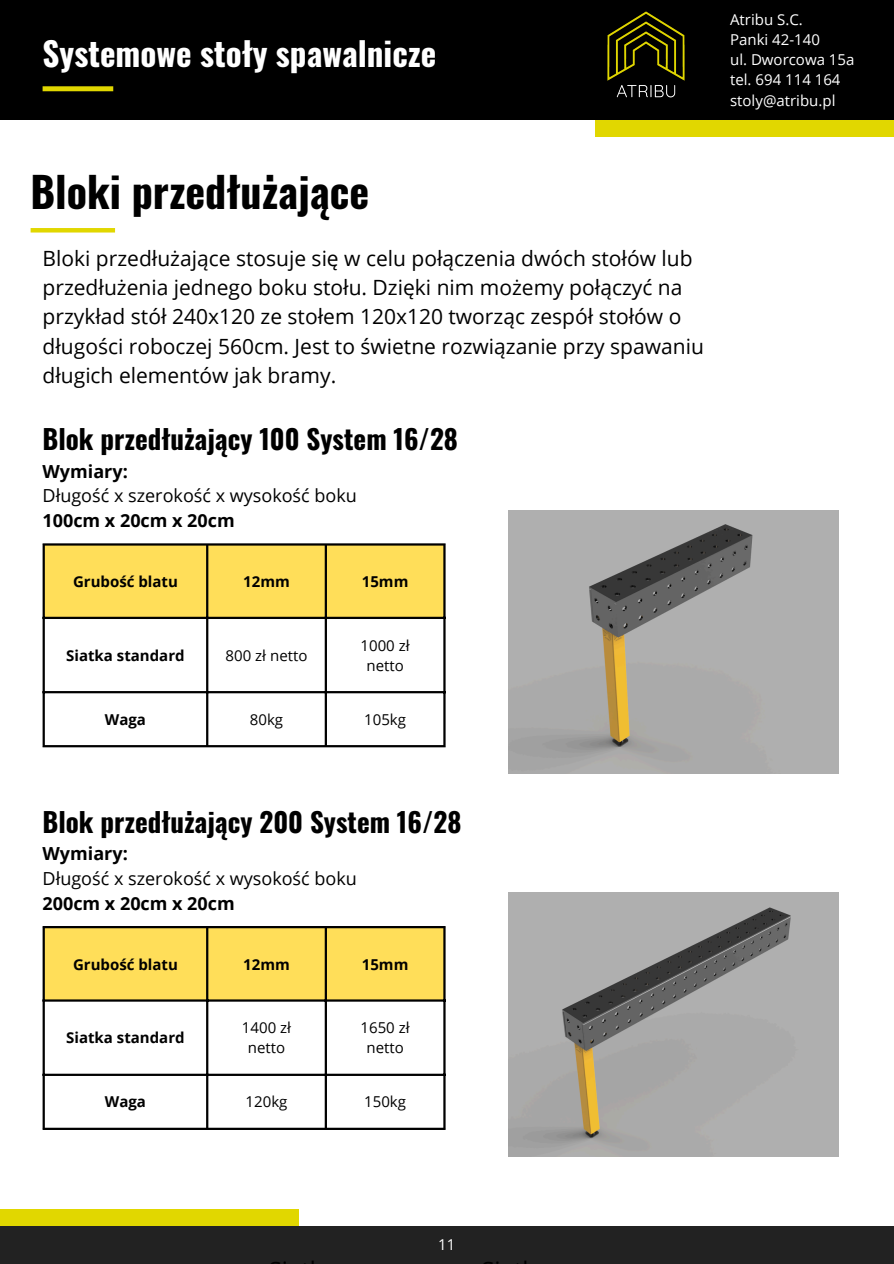
<style>
.page{position:relative;width:894px;height:1264px;background:#fff}
.page>*{position:absolute;margin:0;border:0;box-sizing:border-box;transform-origin:0 0}
.t1{font:700 42px "Oswald";color:#000}
.t2{font:700 33px "Oswald";color:#fff}
.t3{font:700 27px "Oswald";color:#000}
.t4{font:21px/29.2px "Open Sans";color:#000}
.t5{font:18px/24.8px "Open Sans";color:#000}
.t6{font:700 18px "Open Sans";color:#000}
.t7{font:700 15px "Open Sans";color:#000}
.t8{font:15px "Open Sans";color:#fff}
.t9{font:15px/20.2px "Open Sans";color:#000;text-align:center}
.s1{font-weight:700}
</style>
<div class="page">
<div style="left:595px;top:119px;width:298px;height:17px;background:#e1d700"></div>
<div style="left:0;top:0;width:893px;height:119px;background:#000"></div>
<img style="left:607px;top:11px;width:78px;height:87px">
<div style="left:43px;top:86px;width:70px;height:5px;background:#e1d700"></div>
<div style="left:0;top:1225px;width:893px;height:38px;background:#222"></div>
<div style="left:0;top:1208px;width:298px;height:17px;background:#e1d700"></div>
<div style="left:45px;top:545px;width:398px;height:71px;background:#ffde59"></div>
<hr style="left:43px;top:545px;width:2px;height:200px;background:#000">
<hr style="left:206px;top:545px;width:2px;height:200px;background:#000">
<hr style="left:324px;top:545px;width:3px;height:200px;background:#000">
<hr style="left:443px;top:545px;width:2px;height:200px;background:#000">
<hr style="left:43px;top:543px;width:402px;height:2px;background:#000">
<hr style="left:43px;top:616px;width:402px;height:3px;background:#000">
<hr style="left:43px;top:691px;width:402px;height:2px;background:#000">
<hr style="left:43px;top:745px;width:402px;height:2px;background:#000">
<img style="left:508px;top:510px;width:330px;height:263px">
<hr style="left:31px;top:228px;width:84px;height:4px;background:#e1d700">
<div style="left:45px;top:928px;width:398px;height:71px;background:#ffde59"></div>
<hr style="left:43px;top:928px;width:2px;height:199px;background:#000">
<hr style="left:206px;top:928px;width:2px;height:199px;background:#000">
<hr style="left:324px;top:928px;width:3px;height:199px;background:#000">
<hr style="left:443px;top:928px;width:2px;height:199px;background:#000">
<hr style="left:43px;top:926px;width:402px;height:2px;background:#000">
<hr style="left:43px;top:999px;width:402px;height:2px;background:#000">
<hr style="left:43px;top:1073px;width:402px;height:2px;background:#000">
<hr style="left:43px;top:1127px;width:402px;height:2px;background:#000">
<img style="left:508px;top:892px;width:330px;height:264px">
<p class="t2" style="left:43px;top:28px;width:395px">Systemowe stoły spawalnicze</p>
<h3 class="t1" style="left:31px;top:158px;width:340px">Bloki przedłużające</h3>
<p class="t4" style="left:43px;top:243px;width:662px">Bloki przedłużające stosuje się w celu połączenia dwóch stołów lub przedłużenia jednego boku stołu. Dzięki nim możemy połączyć na przykład stół 240x120 ze stołem 120x120 tworząc zespół stołów o długości roboczej 560cm. Jest to świetne rozwiązanie przy spawaniu długich elementów jak bramy.</p>
<p class="t3" style="left:43px;top:418px;width:417px">Blok przedłużający 100 System 16/28</p>
<p class="t5" style="left:43px;top:458px;width:316px"><span class="s1">Wymiary:<br></span>Długość x szerokość x wysokość boku</p>
<p class="t6" style="left:43px;top:508px;width:194px">100cm x 20cm x 20cm</p>
<p class="t7" style="left:73px;top:571px;width:106px">Grubość blatu</p>
<p class="t7" style="left:243px;top:571px;width:48px">12mm</p>
<p class="t7" style="left:362px;top:571px;width:48px">15mm</p>
<p class="t7" style="left:66px;top:644px;width:120px">Siatka standard</p>
<h1 class="t9" style="left:225px;top:644px;width:83px">800 zł netto</h1>
<h5 class="t9" style="left:360px;top:634px;width:51px">1000 zł netto</h5>
<h3 class="t7" style="left:105px;top:708px;width:43px">Waga</h3>
<p class="t9" style="left:250px;top:709px;width:35px">80kg</p>
<p class="t9" style="left:364px;top:709px;width:43px">105kg</p>
<p class="t8" style="left:730px;top:9px;width:74px">Atribu S.C.</p>
<p class="t8" style="left:730px;top:29px;width:91px">Panki 42-140</p>
<p class="t8" style="left:730px;top:49px;width:126px">ul. Dworcowa 15a</p>
<p class="t8" style="left:730px;top:69px;width:112px">tel. 694 114 164</p>
<p class="t8" style="left:730px;top:90px;width:107px">stoly@atribu.pl</p>
<p class="t3" style="left:43px;top:800px;width:420px">Blok przedłużający 200 System 16/28</p>
<p class="t6" style="left:43px;top:841px;width:87px">Wymiary:</p>
<p class="t5" style="left:43px;top:865px;width:316px">Długość x szerokość x wysokość boku</p>
<p class="t6" style="left:43px;top:890px;width:194px">200cm x 20cm x 20cm</p>
<p class="t7" style="left:73px;top:953px;width:106px">Grubość blatu</p>
<p class="t7" style="left:243px;top:953px;width:48px">12mm</p>
<p class="t7" style="left:362px;top:953px;width:48px">15mm</p>
<p class="t7" style="left:66px;top:1027px;width:120px">Siatka standard</p>
<p class="t9" style="left:242px;top:1017px;width:51px">1400 zł netto</p>
<p class="t9" style="left:360px;top:1017px;width:51px">1650 zł netto</p>
<p class="t7" style="left:105px;top:1091px;width:43px">Waga</p>
<p class="t9" style="left:245px;top:1091px;width:43px">120kg</p>
<p class="t9" style="left:364px;top:1091px;width:43px">150kg</p>
<p class="t8" style="left:438px;top:1234px;width:19px">11</p>
</div>
